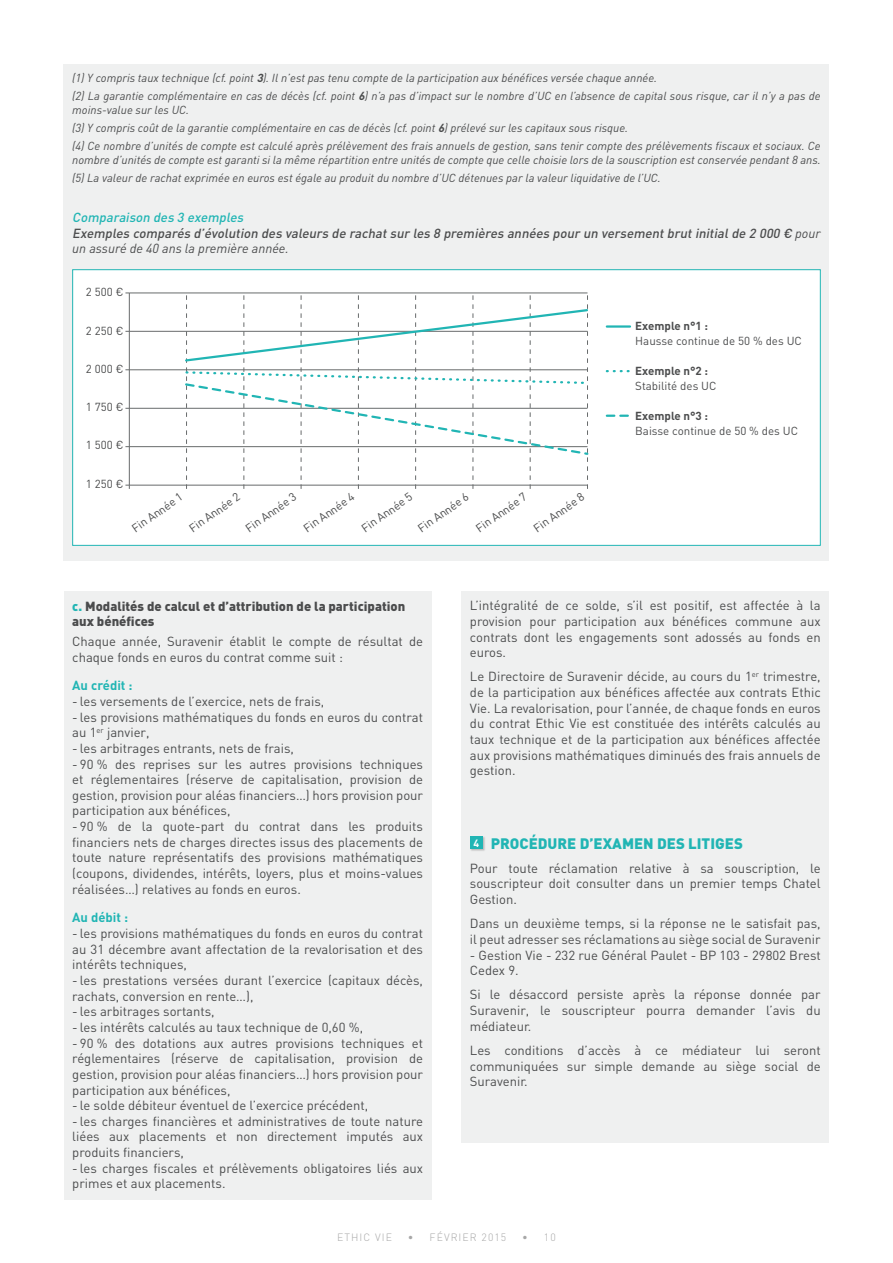
<style>
.page{position:relative;width:893px;height:1263px;background:#fff}
.page>*{position:absolute;margin:0;border:0;box-sizing:border-box;transform-origin:0 0}
.t1{font:900 15px "DIN";color:#21b5b4}
.t2{font:13.05px/15.6px "DIN";color:#4b4c4d;text-align:justify}
.t3{font:italic 500 13.05px/15.6px "DIN";color:#4b4c4d}
.t4{font:900 13.05px/15.6px "DIN";color:#4b4c4d}
.t5{font:italic 500 13.05px "DIN";color:#21b5b4}
.t6{font:700 13.05px "DIN";color:#21b5b4}
.t7{font:italic 11.55px/13.8px "DIN";color:#4b4c4d}
.t8{font:11.55px/15px "DIN";color:#4b4c4d}
.t9{font:300 10.5px "DIN";letter-spacing:.1em;color:#a7a7a7}
.t10{font:700 10.5px "DIN";color:#fff}
.s1{font-weight:700}
.s2{font-weight:400}
.s3{color:#21b5b4}
</style>
<div class="page">
<div style="left:64px;top:64px;width:765px;height:496px;background:#eff0f0"></div>
<div style="left:64px;top:591px;width:368px;height:608px;background:#eff0f0"></div>
<div style="left:461px;top:591px;width:368px;height:551px;background:#eff0f0"></div>
<div style="left:470px;top:836px;width:15px;height:15px;background:#231f20;opacity:.25"></div>
<div style="left:470px;top:836px;width:13px;height:13px;background:#21b5b4"></div>
<div style="left:73px;top:270px;width:747px;height:275px;background:#fff"></div>
<hr style="left:129px;top:446px;width:458px;height:1px;background:#686b6c">
<hr style="left:129px;top:408px;width:458px;height:1px;background:#686b6c">
<hr style="left:129px;top:369px;width:458px;height:1px;background:#686b6c">
<hr style="left:129px;top:331px;width:458px;height:1px;background:#686b6c">
<hr style="left:129px;top:293px;width:458px;height:1px;background:#686b6c">
<hr style="left:129px;top:485px;width:458px;height:1px;background:#686b6c">
<hr style="left:129px;top:293px;width:1px;height:192px;background:#686b6c">
<hr style="left:607px;top:325px;width:23px;height:3px;background:#21b5b4">
<svg style="left:607px;top:370px;width:23px;height:2px"></svg>
<svg style="left:607px;top:415px;width:22px;height:2px"></svg>
<svg style="left:184px;top:293px;width:405px;height:196px"></svg>
<p class="t7" style="left:72px;top:71px;width:586px">(1) Y compris taux technique (cf. point <span class="s1">3</span>). Il n’est pas tenu compte de la participation aux bénéfices versée chaque année.</p>
<p class="t7" style="left:72px;top:89px;width:750px">(2) La garantie complémentaire en cas de décès (cf. point <span class="s1">6</span>) n’a pas d’impact sur le nombre d’UC en l’absence de capital sous risque, car il n’y a pas de moins-value sur les UC.</p>
<p class="t7" style="left:72px;top:121px;width:557px">(3) Y compris coût de la garantie complémentaire en cas de décès (cf. point <span class="s1">6</span>) prélevé sur les capitaux sous risque.</p>
<p class="t7" style="left:72px;top:139px;width:750px">(4) Ce nombre d’unités de compte est calculé après prélèvement des frais annuels de gestion, sans tenir compte des prélèvements fiscaux et sociaux. Ce nombre d’unités de compte est garanti si la même répartition entre unités de compte que celle choisie lors de la souscription est conservée pendant 8 ans.</p>
<p class="t7" style="left:72px;top:171px;width:590px">(5) La valeur de rachat exprimée en euros est égale au produit du nombre d’UC détenues par la valeur liquidative de l’UC.</p>
<p class="t5" style="left:72px;top:209px;width:175px">Comparaison des 3 exemples</p>
<p class="t3" style="left:72px;top:225px;width:750px">Exemples comparés d’évolution des valeurs de rachatsur les 8 premières années pour un versementbrutinitialde 2 000 € <span class="s2">p o u r un assuré de 40 ans la première année.</span></p>
<p class="t8" style="left:86px;top:284px;width:39px">2 500 €</p>
<p class="t8" style="left:86px;top:323px;width:39px">2 250 €</p>
<p class="t8" style="left:86px;top:361px;width:39px">2 000 €</p>
<p class="t8" style="left:86px;top:399px;width:39px">1 750 €</p>
<p class="t8" style="left:86px;top:437px;width:39px">1 500 €</p>
<p class="t8" style="left:86px;top:476px;width:39px">1 250 €</p>
<p class="t8" style="left:129px;top:523px;width:61px;rotate:-35deg">Fin Année 1</p>
<p class="t8" style="left:186px;top:523px;width:61px;rotate:-35deg">Fin Année 2</p>
<p class="t8" style="left:242px;top:523px;width:61px;rotate:-35deg">Fin Année 3</p>
<p class="t8" style="left:300px;top:523px;width:61px;rotate:-35deg">Fin Année 4</p>
<p class="t8" style="left:358px;top:523px;width:61px;rotate:-35deg">Fin Année 5</p>
<p class="t8" style="left:415px;top:523px;width:61px;rotate:-35deg">Fin Année 6</p>
<p class="t8" style="left:473px;top:523px;width:61px;rotate:-35deg">Fin Année 7</p>
<p class="t8" style="left:530px;top:523px;width:61px;rotate:-35deg">Fin Année 8</p>
<p class="t8" style="left:635px;top:318px;width:168px"><span class="s1">Exemple n°1 :<br></span>Hausse continue de 50 % des UC</p>
<p class="t8" style="left:635px;top:363px;width:83px"><span class="s1">Exemple n°2 :<br></span>Stabilité des UC</p>
<p class="t8" style="left:635px;top:408px;width:164px"><span class="s1">Exemple n°3 :<br></span>Baisse continue de 50 % des UC</p>
<p class="t4" style="left:72px;top:597px;width:334px"><span class="s3">c.</span> Modalités de calcul et d’attribution de la participation aux bénéfices</p>
<p class="t2" style="left:72px;top:633px;width:352px">Chaque année, Suravenir établit le compte de résultat de chaque fonds en euros du contrat comme suit :</p>
<p class="t6" style="left:72px;top:677px;width:62px">Au crédit :</p>
<p class="t2" style="left:72px;top:693px;width:254px">- les versements de l’exercice, nets de frais,</p>
<p class="t2" style="left:72px;top:709px;width:352px">- les provisions mathématiques du fonds en euros du contrat au 1<sup>er</sup> janvier,</p>
<p class="t2" style="left:72px;top:740px;width:223px">- les arbitrages entrants, nets de frais,</p>
<p class="t2" style="left:72px;top:756px;width:352px">- 90 % des reprises sur les autres provisions techniques et réglementaires (réserve de capitalisation, provision de gestion, provision pour aléas financiers…) hors provision pour participation aux bénéfices,</p>
<p class="t2" style="left:72px;top:818px;width:352px">- 90 % de la quote-part du contrat dans les produits financiers nets de charges directes issus des placements de toute nature représentatifs des provisions mathématiques (coupons, dividendes, intérêts, loyers, plus et moins-values réalisées…) relatives au fonds en euros.</p>
<p class="t6" style="left:72px;top:909px;width:57px">Au débit :</p>
<p class="t2" style="left:72px;top:925px;width:352px">- les provisions mathématiques du fonds en euros du contrat au 31 décembre avant affectation de la revalorisation et des intérêts techniques,</p>
<p class="t2" style="left:72px;top:972px;width:352px">- les prestations versées durant l’exercice (capitaux décès, rachats, conversion en rente…),</p>
<p class="t2" style="left:72px;top:1003px;width:144px">- les arbitrages sortants,</p>
<p class="t2" style="left:72px;top:1019px;width:292px">- les intérêts calculés au taux technique de 0,60 %,</p>
<p class="t2" style="left:72px;top:1035px;width:352px">- 90 % des dotations aux autres provisions techniques et réglementaires (réserve de capitalisation, provision de gestion, provision pour aléas financiers…) hors provision pour participation aux bénéfices,</p>
<p class="t2" style="left:72px;top:1097px;width:297px">- le solde débiteur éventuel de l’exercice précédent,</p>
<p class="t2" style="left:72px;top:1113px;width:352px">- les charges financières et administratives de toute nature liées aux placements et non directement imputés aux produits financiers,</p>
<p class="t2" style="left:72px;top:1160px;width:352px">- les charges fiscales et prélèvements obligatoires liés aux primes et aux placements.</p>
<p class="t2" style="left:470px;top:597px;width:352px">L’intégralité de ce solde, s’il est positif, est affectée à la provision pour participation aux bénéfices commune aux contrats dont les engagements sont adossés au fonds en euros.</p>
<p class="t2" style="left:470px;top:669px;width:352px">Le Directoire de Suravenir décide, au cours du 1<sup>er</sup> trimestre, de la participation aux bénéfices affectée aux contrats Ethic Vie. La revalorisation, pour l’année, de chaque fonds en euros du contrat Ethic Vie est constituée des intérêts calculés au taux technique et de la participation aux bénéfices affectée aux provisions mathématiques diminués des frais annuels de gestion.</p>
<p class="t10" style="left:473px;top:836px;width:7px">4</p>
<p class="t1" style="left:491px;top:833px;width:254px">PROCÉDURE D’EXAMEN DES LITIGES</p>
<p class="t2" style="left:470px;top:860px;width:352px">Pour toute réclamation relative à sa souscription, le souscripteur doit consulter dans un premier temps Chatel Gestion.</p>
<p class="t2" style="left:470px;top:915px;width:352px">Dans un deuxième temps, si la réponse ne le satisfait pas, il peut adresser ses réclamations au siège social de Suravenir</p>
<p class="t2" style="left:470px;top:947px;width:352px">- Gestion Vie - 232 rue Général Paulet - BP 103 - 29802 Brest<br>Cedex 9.</p>
<p class="t2" style="left:470px;top:987px;width:352px">Si le désaccord persiste après la réponse donnée par Suravenir, le souscripteur pourra demander l’avis du médiateur.</p>
<p class="t2" style="left:470px;top:1042px;width:352px">Les conditions d’accès à ce médiateur lui seront communiquées sur simple demande au siège social de Suravenir.</p>
<p class="t9" style="left:337px;top:1230px;width:56px">ETHIC VIE</p>
<p class="t9" style="left:408px;top:1230px;width:100px">• FÉVRIER 2015</p>
<p class="t9" style="left:522px;top:1230px;width:35px">• 10</p>
</div>
